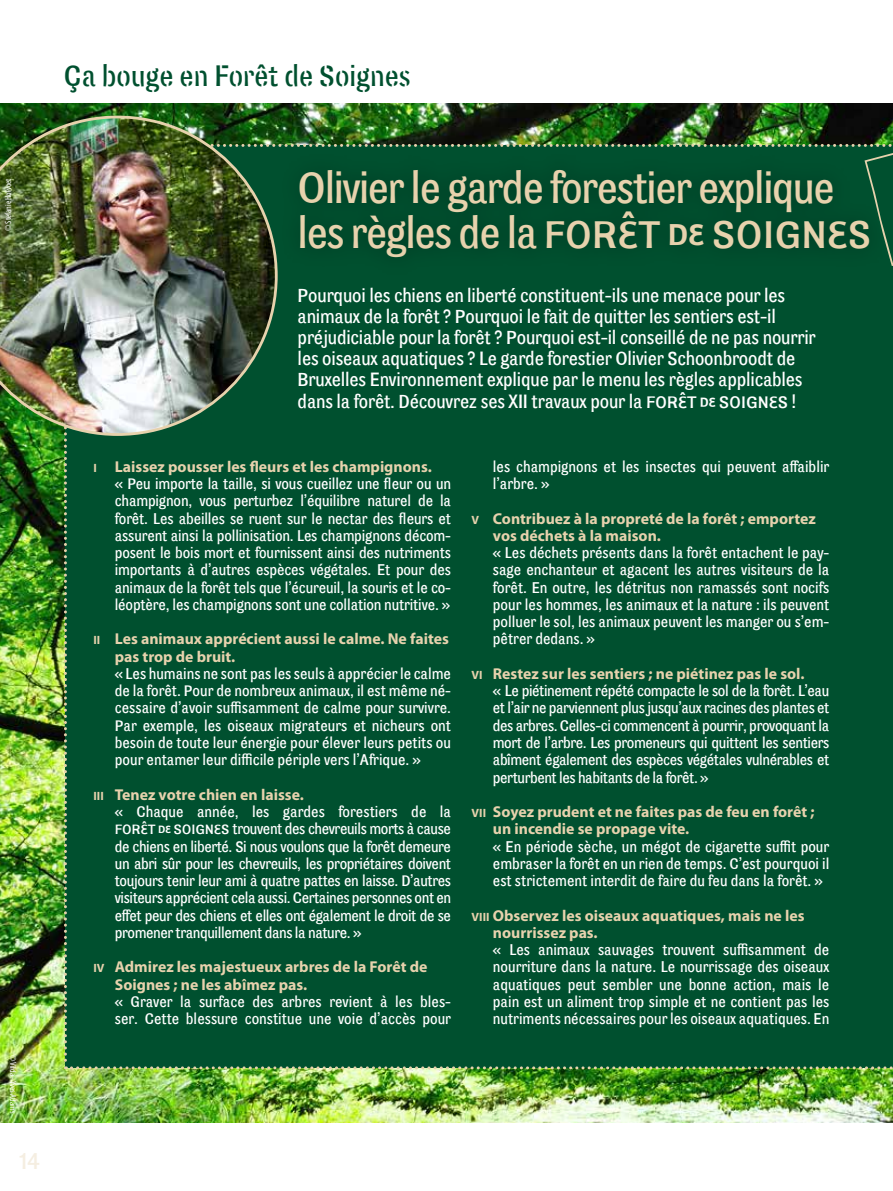
<style>
.page{position:relative;width:893px;height:1191px;background:#fff}
.page>*{position:absolute;margin:0;border:0;box-sizing:border-box;transform-origin:0 0}
.t1{font:45px/45px "Son Grotesque";letter-spacing:-.03em;color:#e7d2ad}
.t2{font:30px "Son Grotesque Stencil";color:#00502f}
.t3{font:27px "Son Grotesque";color:#f5eee1}
.t4{font:19.5px/21px "Son Grotesque";letter-spacing:-.01em;color:#fff}
.t5{font:15.75px/17.2px "Son Grotesque";color:#fff;text-align:justify}
.t6{font:700 15.75px/17.2px "Myriad Pro";color:#e7d2ad}
.t7{font:condensed 9px "Myriad Pro";color:#fff}
.s1{font-family:"Son Grotesque"}
.s2{font-size:12px}
</style>
<div class="page">
<img style="left:0;top:103px;width:893px;height:1020px">
<div style="left:64px;top:144px;width:829px;height:925px;background:#00502f"></div>
<img style="left:0;top:116px;width:278px;height:320px">
<h2 class="t2" style="left:64px;top:59px;width:348px"><span class="s1">Ç</span>a bouge en Forêt de Soignes</h2>
<p class="t7" style="left:3px;top:231px;width:54px;rotate:-90deg">© Stefanie Holvoet</p>
<p class="t7" style="left:18px;top:1055px;width:60px;rotate:90deg">© Vilda - Yves Adams</p>
<h3 class="t3" style="left:19px;top:1144px;width:22px">14</h3>
<h1 class="t1" style="left:298px;top:165px;width:575px">Olivier le garde forestier explique les règles de la *ForêtdeSoignes</h1>
<p class="t4" style="left:298px;top:285px;width:520px">Pourquoi les chiens en liberté constituent-ils une menace pour les animaux de la forêt ? Pourquoi le fait de quitter les sentiers est-il préjudiciable pour la forêt ? Pourquoi est-il conseillé de ne pas nourrir les oiseaux aquatiques ? Le garde forestier Olivier Schoonbroodt de Bruxelles Environnement explique par le menu les règles applicables dans la forêt. Découvrez ses XII travaux pour la *ForêtdeSoignes !</p>
<p class="t6" style="left:94px;top:457px;width:340px"><span class="s2">I</span> Laissez pousser les fleurs et les champignons.</p>
<p class="t5" style="left:115px;top:475px;width:338px">« Peu importe la taille, si vous cueillez une fleur ou un champignon, vous perturbez l’équilibre naturel de la forêt. Les abeilles se ruent sur le nectar des fleurs et assurent ainsi la pollinisation. Les champignons décom&shy;posent le bois mort et fournissent ainsi des nutriments importants à d’autres espèces végétales. Et pour des animaux de la forêt tels que l’écureuil, la souris et le co&shy;léoptère, les champignons sont une collation nutritive. »</p>
<p class="t6" style="left:115px;top:630px;width:336px;text-indent:-21px"><span class="s2">II</span> Les animaux apprécient aussi le calme. Ne faites pas trop de bruit.</p>
<p class="t5" style="left:115px;top:665px;width:338px">« Les humains ne sont pas les seuls à apprécier le calme de la forêt. Pour de nombreux animaux, il est même né&shy;cessaire d’avoir suffisamment de calme pour survivre.<br>Par exemple, les oiseaux migrateurs et nicheurs ont besoin de toute leur énergie pour élever leurs petits ou pour entamer leur difficile périple vers l’Afrique. »</p>
<p class="t6" style="left:94px;top:785px;width:212px"><span class="s2">III</span> Tenez votre chien en laisse.</p>
<p class="t5" style="left:115px;top:803px;width:338px">« Chaque année, les gardes forestiers de la *ForêtdeSoignes trouvent des chevreuils morts à cause de chiens en liberté. Si nous voulons que la forêt demeure un abri sûr pour les chevreuils, les propriétaires doivent toujours tenir leur ami à quatre pattes en laisse. D’autres visiteurs apprécient cela aussi. Certaines personnes ont en effet peur des chiens et elles ont également le droit de se promener tranquillement dans la nature. »</p>
<p class="t6" style="left:115px;top:958px;width:314px;text-indent:-21px"><span class="s2">IV</span> Admirez les majestueux arbres de la Forêt de<br>Soignes ; ne les abîmez pas.</p>
<p class="t5" style="left:115px;top:992px;width:338px">« Graver la surface des arbres revient à les bles&shy;ser. Cette blessure constitue une voie d’accès pour</p>
<p class="t5" style="left:493px;top:458px;width:338px">les champignons et les insectes qui peuvent affaiblir l’arbre. »</p>
<p class="t6" style="left:493px;top:509px;width:324px;text-indent:-21px"><span class="s2">V</span> Contribuez à la propreté de la forêt ; emportez vos déchets à la maison.</p>
<p class="t5" style="left:493px;top:544px;width:338px">« Les déchets présents dans la forêt entachent le pay&shy;sage enchanteur et agacent les autres visiteurs de la forêt. En outre, les détritus non ramassés sont nocifs pour les hommes, les animaux et la nature : ils peuvent polluer le sol, les animaux peuvent les manger ou s’em&shy;pêtrer dedans. »</p>
<p class="t6" style="left:472px;top:664px;width:334px"><span class="s2">VI</span> Restez sur les sentiers ; ne piétinez pas le sol.</p>
<p class="t5" style="left:493px;top:682px;width:338px">« Le piétinement répété compacte le sol de la forêt. L’eau et l’air ne parviennent plus jusqu’aux racines des plantes et des arbres. Celles-ci commencent à pourrir, provoquant la mort de l’arbre. Les promeneurs qui quittent les sentiers abîment également des espèces végétales vulnérables et perturbent les habitants de la forêt. »</p>
<p class="t6" style="left:493px;top:802px;width:323px;text-indent:-21px"><span class="s2">VII</span> Soyez prudent et ne faites pas de feu en forêt ; un incendie se propage vite.</p>
<p class="t5" style="left:493px;top:837px;width:338px">« En période sèche, un mégot de cigarette suffit pour embraser la forêt en un rien de temps. C’est pourquoi il est strictement interdit de faire du feu dans la forêt. »</p>
<p class="t6" style="left:493px;top:906px;width:313px;text-indent:-21px"><span class="s2">VIII</span> Observez les oiseaux aquatiques, mais ne les nourrissez pas.</p>
<p class="t5" style="left:493px;top:941px;width:338px">« Les animaux sauvages trouvent suffisamment de nourriture dans la nature. Le nourrissage des oiseaux aquatiques peut sembler une bonne action, mais le pain est un aliment trop simple et ne contient pas les nutriments nécessaires pour les oiseaux aquatiques. En</p>
</div>
